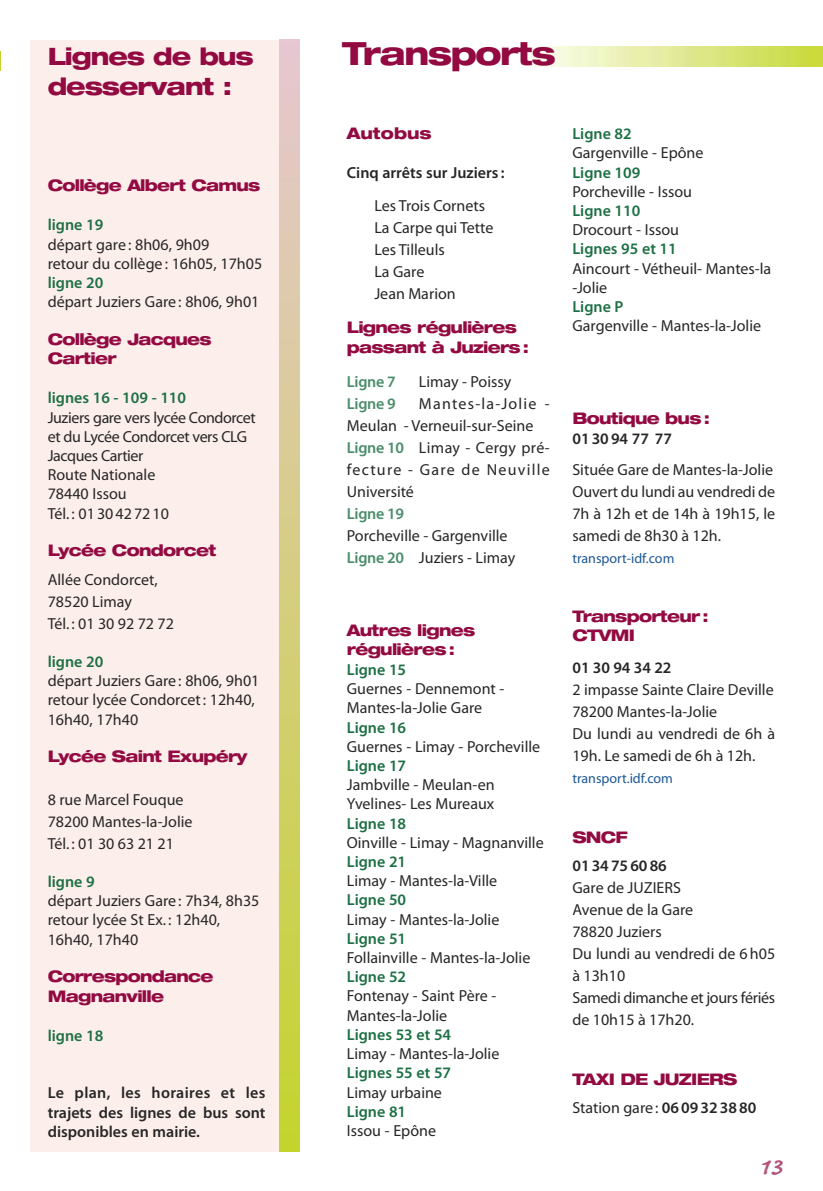
<style>
.page{position:relative;width:823px;height:1191px;background:#fff}
.page>*{position:absolute;margin:0;border:0;box-sizing:border-box;transform-origin:0 0}
.t1{font:800 expanded 32px "Helvetica Neue LT Std";letter-spacing:-.045em;color:#920a41}
.t2{font:700 30px "Caflisch Script Pro";color:#b3547a}
.t3{font:800 expanded 24px/30px "Helvetica Neue LT Std";letter-spacing:-.045em;color:#920a41}
.t4{font:16px/22px "Myriad Pro";color:#272627}
.t5{font:800 expanded 16px/19.2px "Helvetica Neue LT Std";letter-spacing:-.045em;color:#920a41}
.t6{font:600 16px "Myriad Pro";color:#1d7044}
.t7{font:600 16px/19.2px "Myriad Pro";color:#272627;text-align:justify}
.t8{font:16px/19.2px "Myriad Pro";letter-spacing:-.025em;color:#272627}
.t9{font:16px/22px "Myriad Pro";letter-spacing:.02em;color:#272627}
.t10{font:600 16px "Myriad Pro";letter-spacing:-.015em;color:#4a8d6a}
.t11{font:800 expanded 16px "Helvetica Neue LT Std";color:#920a41}
.t12{font:14px "Myriad Pro";color:#1d5895}
.s1{font-weight:600;color:#4a8d6a}
.s2{font-weight:600}
</style>
<div class="page">
<svg style="left:0;top:51px;width:1px;height:20px"></svg>
<img style="left:530px;top:47px;width:292px;height:19px">
<div style="left:30px;top:40px;width:257px;height:1111px;background:#fceeeb"></div>
<div style="left:279px;top:40px;width:20px;height:1111px;background:linear-gradient(to bottom,#e6c7d2,#c3d42d)"></div>
<h3 class="t3" style="left:48px;top:43px;width:207px">Lignes de bus desservant :</h3>
<p class="t5" style="left:48px;top:177px;width:214px">Collège Albert Camus</p>
<p class="t6" style="left:48px;top:219px;width:57px">ligne 19</p>
<p class="t4" style="left:48px;top:236px;width:216px;line-height:19.2px">départ gare : 8h06, 9h09<br>retour du collège : 16h05, 17h05</p>
<p class="t6" style="left:48px;top:277px;width:57px">ligne 20</p>
<p class="t4" style="left:48px;top:292px;width:213px">départ Juziers Gare : 8h06, 9h01</p>
<p class="t5" style="left:48px;top:331px;width:165px">Collège Jacques<br>Cartier</p>
<p class="t6" style="left:48px;top:392px;width:140px">lignes 16 - 109 - 110</p>
<p class="t8" style="left:48px;top:409px;width:209px">Juziers gare vers lycée Condorcet et du Lycée Condorcet vers CLG<br>Jacques Cartier<br>Route Nationale<br>78440 Issou<br>Tél. : 0130427210</p>
<p class="t5" style="left:48px;top:542px;width:170px">Lycée Condorcet</p>
<p class="t4" style="left:48px;top:570px;width:128px">Allée Condorcet,<br>78520 Limay<br>Tél. : 01 30 92 72 72</p>
<p class="t6" style="left:48px;top:655px;width:57px">ligne 20</p>
<p class="t4" style="left:48px;top:672px;width:213px;line-height:19.2px">départ Juziers Gare : 8h06, 9h01 retour lycée Condorcet: 12h40,<br>16h40, 17h40</p>
<p class="t5" style="left:48px;top:748px;width:201px">Lycée Saint Exupéry</p>
<p class="t4" style="left:48px;top:790px;width:146px">8 rue Marcel Fouque<br>78200 Mantes-la-Jolie<br>Tél. : 01 30 63 21 21</p>
<p class="t6" style="left:48px;top:875px;width:48px">ligne 9</p>
<p class="t4" style="left:48px;top:892px;width:213px;line-height:19.2px">départ Juziers Gare : 7h34, 8h35 retour lycée St Ex. : 12h40,<br>16h40, 17h40</p>
<p class="t5" style="left:48px;top:968px;width:167px">Correspondance<br>Magnanville</p>
<p class="t6" style="left:48px;top:1029px;width:57px">ligne 18</p>
<p class="t7" style="left:48px;top:1084px;width:219px">Le plan, les horaires et les trajets des lignes de bus sont disponibles en mairie.</p>
<h1 class="t1" style="left:342px;top:41px;width:215px">Transports</h1>
<p class="t11" style="left:346px;top:127px;width:86px">Autobus</p>
<p class="t7" style="left:346px;top:164px;width:159px">Cinq arrêts sur Juziers :</p>
<p class="t4" style="left:374px;top:196px;width:120px">Les Trois Cornets<br>La Carpe qui Tette<br>Les Tilleuls<br>La Gare<br>Jean Marion</p>
<p class="t5" style="left:346px;top:319px;width:184px">Lignes régulières passant à Juziers :</p>
<p class="t10" style="left:346px;top:375px;width:50px">Ligne 7</p>
<p class="t4" style="left:418px;top:372px;width:94px">Limay - Poissy</p>
<p class="t10" style="left:346px;top:397px;width:50px">Ligne 9</p>
<p class="t9" style="left:346px;top:394px;width:204px;text-indent:72px">Mantes-la-Jolie -<br>Meulan - Verneuil-sur-Seine<br><span class="s1">Ligne 10</span> Limay - Cergy pré&shy;fecture - Gare de Neuville<br>Université</p>
<p class="t10" style="left:346px;top:507px;width:59px">Ligne 19</p>
<p class="t4" style="left:346px;top:526px;width:170px">Porcheville - Gargenville<br><span class="s1">Ligne 20</span> Juziers - Limay</p>
<p class="t5" style="left:346px;top:622px;width:130px">Autres lignes régulières :</p>
<p class="t6" style="left:346px;top:663px;width:61px">Ligne 15</p>
<p class="t4" style="left:346px;top:680px;width:159px;line-height:19.2px">Guernes - Dennemont -<br>Mantes-la-Jolie Gare</p>
<p class="t6" style="left:346px;top:721px;width:61px">Ligne 16</p>
<p class="t4" style="left:346px;top:736px;width:195px">Guernes - Limay - Porcheville</p>
<p class="t6" style="left:346px;top:759px;width:61px">Ligne 17</p>
<p class="t4" style="left:346px;top:776px;width:149px;line-height:19.2px">Jambville - Meulan-en<br>Yvelines- Les Mureaux</p>
<p class="t6" style="left:346px;top:817px;width:61px">Ligne 18</p>
<p class="t4" style="left:346px;top:832px;width:198px">Oinville - Limay - Magnanville</p>
<p class="t6" style="left:346px;top:855px;width:61px">Ligne 21</p>
<p class="t4" style="left:346px;top:871px;width:152px">Limay - Mantes-la-Ville</p>
<p class="t6" style="left:346px;top:894px;width:61px">Ligne 50</p>
<p class="t4" style="left:346px;top:909px;width:154px">Limay - Mantes-la-Jolie</p>
<p class="t6" style="left:346px;top:932px;width:61px">Ligne 51</p>
<p class="t4" style="left:346px;top:948px;width:185px">Follainville - Mantes-la-Jolie</p>
<p class="t6" style="left:346px;top:971px;width:61px">Ligne 52</p>
<p class="t4" style="left:346px;top:987px;width:151px;line-height:19.2px">Fontenay - Saint Père -<br>Mantes-la-Jolie</p>
<p class="t6" style="left:346px;top:1028px;width:106px">Lignes 53 et 54</p>
<p class="t4" style="left:346px;top:1044px;width:154px">Limay - Mantes-la-Jolie</p>
<p class="t6" style="left:346px;top:1067px;width:106px">Lignes 55 et 57</p>
<p class="t4" style="left:346px;top:1082px;width:97px">Limay urbaine</p>
<p class="t6" style="left:346px;top:1105px;width:61px">Ligne 81</p>
<p class="t4" style="left:346px;top:1120px;width:91px">Issou - Epône</p>
<p class="t6" style="left:572px;top:128px;width:61px">Ligne 82</p>
<p class="t4" style="left:572px;top:143px;width:132px">Gargenville - Epône</p>
<p class="t6" style="left:572px;top:166px;width:69px">Ligne 109</p>
<p class="t4" style="left:572px;top:182px;width:121px">Porcheville - Issou</p>
<p class="t6" style="left:572px;top:204px;width:69px">Ligne 110</p>
<p class="t4" style="left:572px;top:220px;width:108px">Drocourt - Issou</p>
<p class="t6" style="left:572px;top:243px;width:106px">Lignes 95 et 11</p>
<p class="t4" style="left:572px;top:260px;width:200px;line-height:19.2px">Aincourt - Vétheuil- Mantes-la -Jolie</p>
<p class="t6" style="left:572px;top:300px;width:53px">Ligne P</p>
<p class="t4" style="left:572px;top:316px;width:190px">Gargenville - Mantes-la-Jolie</p>
<p class="t5" style="left:572px;top:410px;width:139px">Boutique bus :</p>
<p class="t7" style="left:572px;top:430px;width:101px">013094 77 77</p>
<p class="t4" style="left:572px;top:460px;width:204px">Située Gare de Mantes-la-Jolie<br>Ouvert du lundi au vendredi de<br>7h à 12h et de 14h à 19h15, le samedi de 8h30 à 12h.</p>
<p class="t12" style="left:572px;top:553px;width:103px">transport-idf.com</p>
<p class="t5" style="left:572px;top:608px;width:138px">Transporteur :<br>CTVMI</p>
<p class="t7" style="left:572px;top:659px;width:100px">01 30 94 34 22</p>
<p class="t4" style="left:572px;top:680px;width:204px">2 impasse Sainte Claire Deville<br>78200 Mantes-la-Jolie<br>Du lundi au vendredi de 6h à<br>19h. Le samedi de 6h à 12h.</p>
<p class="t12" style="left:572px;top:773px;width:102px">transport.idf.com</p>
<p class="t5" style="left:572px;top:829px;width:57px">SNCF</p>
<p class="t7" style="left:572px;top:857px;width:96px">0134756086</p>
<p class="t4" style="left:572px;top:878px;width:204px">Gare de JUZIERS<br>Avenue de la Gare<br>78820 Juziers<br>Du lundi au vendredi de 6h05 à 13h10<br>Samedi dimanche et jours fériés de 10h15 à 17h20.</p>
<p class="t5" style="left:572px;top:1070px;width:166px">TAXI DE JUZIERS</p>
<p class="t4" style="left:572px;top:1098px;width:185px">Station gare : <span class="s2">0609323880</span></p>
<h2 class="t2" style="left:757px;top:1145px;width:26px">13</h2>
</div>
